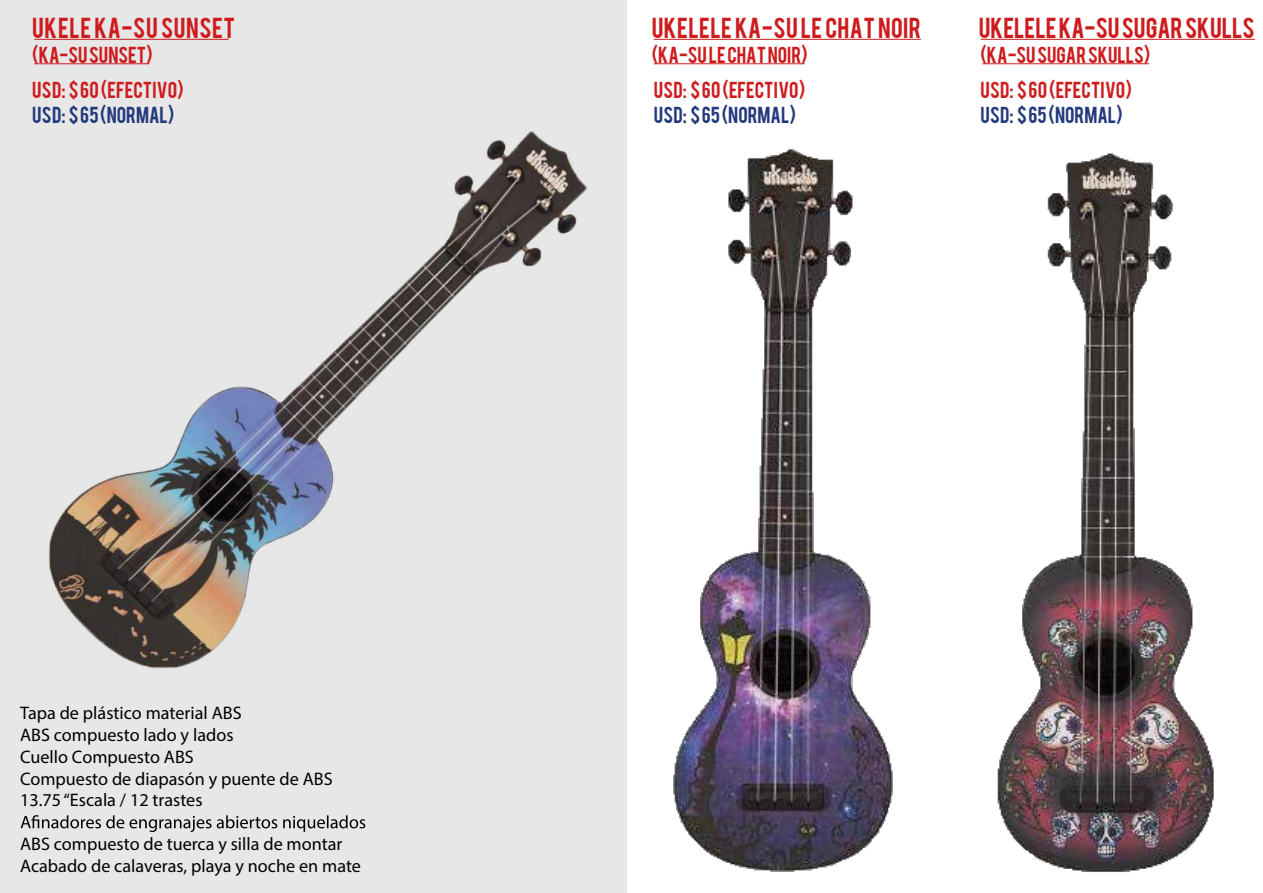
<style>
.page{position:relative;width:1263px;height:893px;background:#fff}
.page>*{position:absolute;margin:0;border:0;box-sizing:border-box;transform-origin:0 0}
.t1{font:22.65px "Bebas";letter-spacing:.02em;color:#ce1c1e}
.t2{font:22.65px "Bebas";color:#ce1c1e}
.t3{font:18.15px/21.8px "Myriad Pro";color:#000101}
.t4{font:18.15px "Bebas";color:#ce1c1e}
.t5{font:18.15px "Bebas";color:#23397d}
</style>
<div class="page">
<div style="left:0;top:0;width:627px;height:893px;background:#e7e7e7"></div>
<hr style="left:654px;top:63px;width:151px;height:1px;background:#ce1c1e">
<hr style="left:654px;top:39px;width:267px;height:1px;background:#ce1c1e">
<hr style="left:34px;top:63px;width:115px;height:1px;background:#ce1c1e">
<hr style="left:34px;top:39px;width:195px;height:1px;background:#ce1c1e">
<hr style="left:982px;top:63px;width:167px;height:1px;background:#ce1c1e">
<hr style="left:981px;top:39px;width:274px;height:1px;background:#ce1c1e">
<svg style="left:21px;top:815px;width:344px;height:17px"></svg>
<img style="left:49px;top:131px;width:538px;height:537px">
<img style="left:997px;top:153px;width:217px;height:719px">
<img style="left:673px;top:149px;width:220px;height:723px">
<p class="t1" style="left:32px;top:11px;width:205px">UKELE KA-SU SUNSET</p>
<p class="t1" style="left:652px;top:11px;width:271px">UKELELE KA-SU LE CHAT NOIR</p>
<p class="t2" style="left:979px;top:11px;width:277px">UKELELE KA-SU SUGAR SKULLS</p>
<p class="t4" style="left:32px;top:41px;width:122px">(KA-SU SUNSET)</p>
<p class="t4" style="left:652px;top:41px;width:157px">(KA-SU LE CHAT NOIR)</p>
<p class="t4" style="left:980px;top:41px;width:171px">(KA-SU SUGAR SKULLS)</p>
<p class="t4" style="left:32px;top:77px;width:153px">USD: $ 60 (EFECTIVO)</p>
<p class="t5" style="left:32px;top:101px;width:144px">USD: $ 65 (NORMAL)</p>
<p class="t4" style="left:654px;top:77px;width:153px">USD: $ 60 (EFECTIVO)</p>
<p class="t5" style="left:654px;top:101px;width:144px">USD: $ 65 (NORMAL)</p>
<p class="t4" style="left:980px;top:77px;width:153px">USD: $ 60 (EFECTIVO)</p>
<p class="t5" style="left:980px;top:101px;width:144px">USD: $ 65 (NORMAL)</p>
<p class="t3" style="left:20px;top:702px;width:314px">Tapa de plástico material ABS<br>ABS compuesto lado y lados<br>Cuello Compuesto ABS<br>Compuesto de diapasón y puente de ABS<br>13.75 “Escala / 12 trastes</p>
<p class="t3" style="left:20px;top:833px;width:342px">ABS compuesto de tuerca y silla de montar<br>Acabado de calaveras, playa y noche en mate</p>
</div>
